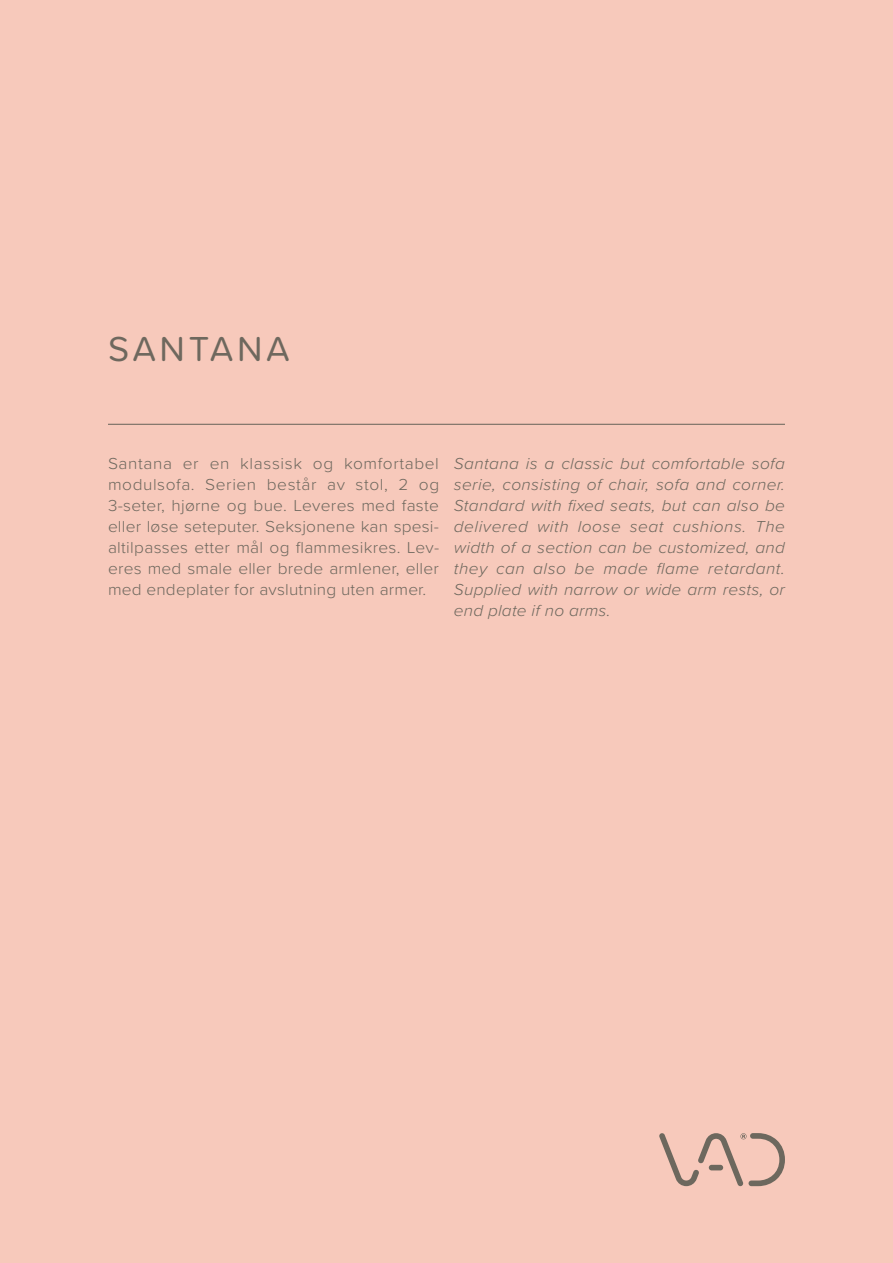
<style>
.page{position:relative;width:893px;height:1263px;background:#f7c9bb}
.page>*{position:absolute;margin:0;border:0;box-sizing:border-box;transform-origin:0 0}
.t1{font:36px "Proxima Soft";letter-spacing:.1em;color:#6e685e}
.t2{font:italic 300 16.5px/21px "Proxima Soft";letter-spacing:.01em;color:#6e685e;text-align:justify;scale:1.05 1}
.t3{font:300 16.5px/21px "Proxima Soft";letter-spacing:.01em;color:#6e685e;text-align:justify;scale:1.05 1}
</style>
<div class="page">
<hr style="left:108px;top:424px;width:677px;height:1px;background:#6e685e">
<svg style="left:659px;top:1133px;width:126px;height:53px"></svg>
<div style="left:709px;top:1165px;width:14px;height:5px;background:#6d685e;border-radius:3px"></div>
<h1 class="t1" style="left:108px;top:322px;width:183px">SANTANA</h1>
<p class="t3" style="left:108px;top:452px;width:317px">Santana er en klassisk og komfortabel modulsofa. Serien består av stol, 2 og 3-seter, hjørne og bue. Leveres med faste eller løse seteputer. Seksjonene kan spesi&shy;altilpasses etter mål og flammesikres. Lev&shy;eres med smale eller brede armlener, eller med endeplater for avslutning uten armer.</p>
<p class="t2" style="left:454px;top:452px;width:317px">Santana is a classic but comfortable sofa serie, consisting of chair, sofa and corner.<br>Standard with fixed seats, but can also be delivered with loose seat cushions. The width of a section can be customized, and they can also be made flame retardant.<br>Supplied with narrow or wide arm rests, or end plate if no arms.</p>
</div>
